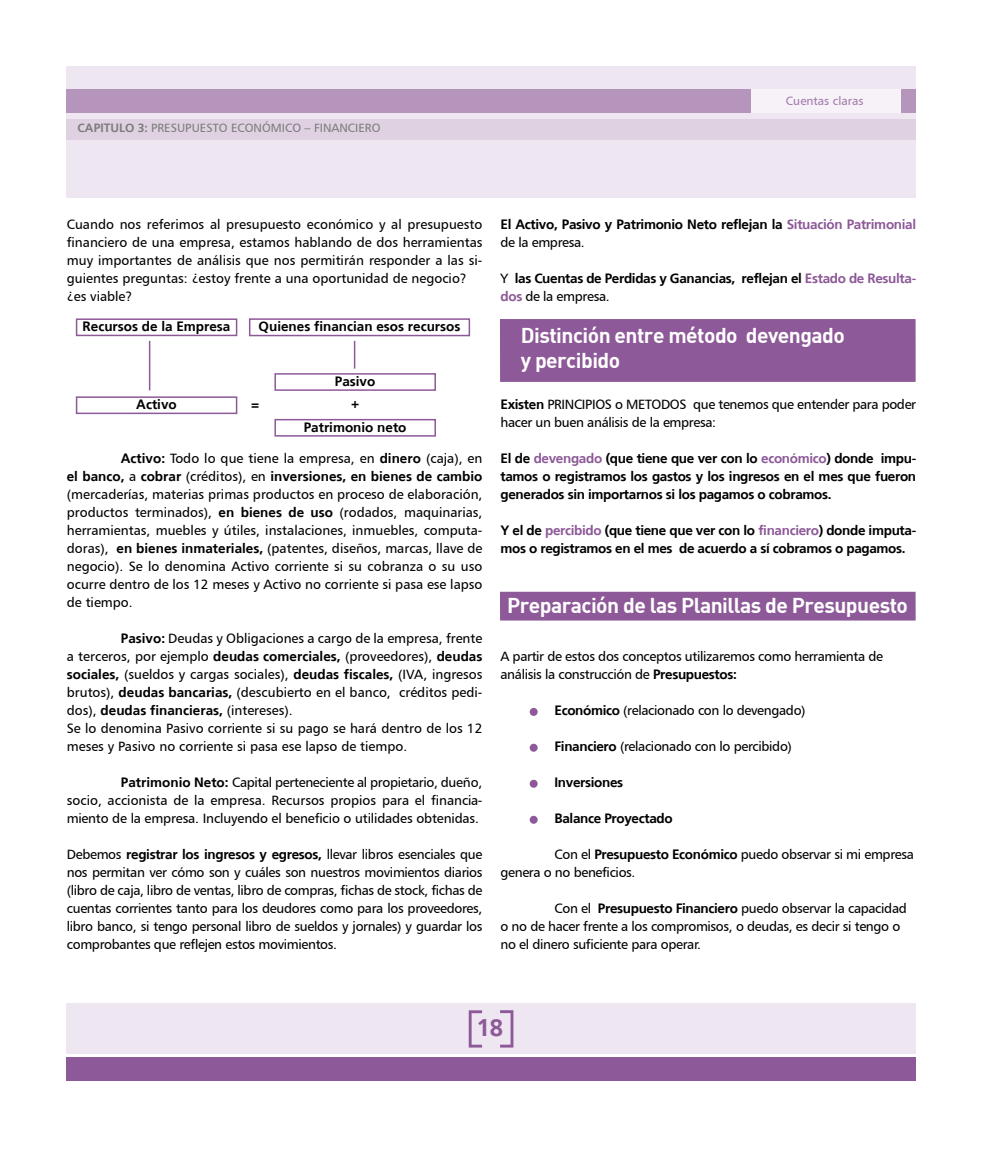
<style>
.page{position:relative;width:983px;height:1153px;background:#fff}
.page>*{position:absolute;margin:0;border:0;box-sizing:border-box;transform-origin:0 0}
.t1{font:700 24px "Frutiger";color:#8d5998}
.t2{font:700 21px/25.2px "DIN";letter-spacing:-.025em;color:#fff}
.t3{font:13.5px/18px "Frutiger";color:#000;text-align:justify}
.t4{font:13.5px/18px "Frutiger";letter-spacing:-.025em;color:#000}
.t5{font:700 13.5px/18px "Frutiger";letter-spacing:-.025em;color:#000}
.t6{font:700 13.5px "Frutiger";color:#000}
.t7{font:12px "Frutiger";color:#7c7c7c}
.t8{font:12px "Frutiger";color:#a47aad}
.s1{font-weight:700}
.s2{color:#8d5998}
.s3{font-weight:400}
</style>
<div class="page">
<div style="left:67px;top:67px;width:848px;height:131px;background:#eee6f0"></div>
<div style="left:67px;top:89px;width:848px;height:24px;background:#b695bd"></div>
<div style="left:67px;top:1002px;width:848px;height:51px;background:#eee6f0"></div>
<div style="left:67px;top:1057px;width:848px;height:23px;background:#8d5998"></div>
<svg style="left:468px;top:1010px;width:14px;height:37px"></svg>
<svg style="left:500px;top:1010px;width:13px;height:37px"></svg>
<div style="left:751px;top:89px;width:149px;height:24px;background:#f6f2f7"></div>
<div style="left:67px;top:119px;width:848px;height:20px;background:#dfd1e2"></div>
<div style="left:76px;top:318px;width:161px;height:18px;border:2px solid #8d5998"></div>
<div style="left:249px;top:318px;width:221px;height:18px;border:2px solid #8d5998"></div>
<div style="left:76px;top:396px;width:161px;height:18px;border:2px solid #8d5998"></div>
<div style="left:274px;top:373px;width:162px;height:18px;border:2px solid #8d5998"></div>
<div style="left:274px;top:419px;width:162px;height:17px;border:2px solid #8d5998"></div>
<svg style="left:354px;top:341px;width:1px;height:27px"></svg>
<hr style="left:149px;top:341px;width:1px;height:49px;background:#8d5998">
<div style="left:529px;top:743px;width:8px;height:8px;background:#8d5998;border-radius:50%"></div>
<svg style="left:529px;top:707px;width:8px;height:8px"></svg>
<div style="left:529px;top:779px;width:8px;height:8px;background:#8d5998;border-radius:50%"></div>
<div style="left:529px;top:815px;width:8px;height:8px;background:#8d5998;border-radius:50%"></div>
<div style="left:500px;top:319px;width:415px;height:63px;background:#8d5998"></div>
<div style="left:500px;top:591px;width:415px;height:29px;background:#8d5998"></div>
<p class="t7" style="left:78px;top:121px;width:304px"><span class="s1">CAPITULO 3:</span> PRESUPUESTO ECONÓMICO – FINANCIERO</p>
<p class="t8" style="left:785px;top:94px;width:79px">Cuentas claras</p>
<p class="t3" style="left:67px;top:215px;width:417px;text-align:left">Cuando nos referimos al presupuesto económico y al presupuesto financiero de una empresa, estamos hablando de dos herramientas muy importantes de análisis que nos permitirán responder a las si&shy;guientes preguntas: ¿estoy frente a una oportunidad de negocio? ¿es viable?</p>
<p class="t6" style="left:83px;top:318px;width:149px">Recursos de la Empresa</p>
<p class="t6" style="left:258px;top:318px;width:203px">Quienes financian esos recursos</p>
<p class="t5" style="left:136px;top:395px;width:42px">Activo</p>
<p class="t5" style="left:335px;top:372px;width:42px">Pasivo</p>
<p class="t6" style="left:303px;top:419px;width:104px">Patrimonio neto</p>
<p class="t5" style="left:251px;top:395px;width:10px">=</p>
<p class="t5" style="left:351px;top:394px;width:10px">+</p>
<p class="t3" style="left:67px;top:449px;width:417px;text-indent:54px"><span class="s1">Activo:</span> Todo lo que tiene la empresa, en <span class="s1">dinero</span> (caja), en <span class="s1">el banco,</span> a <span class="s1">cobrar</span> (créditos), en <span class="s1">inversiones, en bienes de cambio </span>(mercaderías, materias primas productos en proceso de elaboración, productos terminados), <span class="s1">en bienes de uso</span> (rodados, maquinarias, herramientas, muebles y útiles, instalaciones, inmuebles, computa&shy;doras), <span class="s1">en bienes inmateriales,</span> (patentes, diseños, marcas, llave de negocio). Se lo denomina Activo corriente si su cobranza o su uso ocurre dentro de los 12 meses y Activo no corriente si pasa ese lapso de tiempo.</p>
<p class="t3" style="left:67px;top:629px;width:417px;text-align:left;text-indent:54px"><span class="s1">Pasivo:</span> Deudas y Obligaciones a cargo de la empresa, frente a terceros, por ejemplo <span class="s1">deudas comerciales,</span> (proveedores), <span class="s1">deudas sociales,</span> (sueldos y cargas sociales), <span class="s1">deudas fiscales,</span> (IVA, ingresos brutos), <span class="s1">deudas bancarias,</span> (descubierto en el banco, créditos pedi&shy;dos), <span class="s1">deudas financieras,</span> (intereses).<br>Se lo denomina Pasivo corriente si su pago se hará dentro de los 12 meses y Pasivo no corriente si pasa ese lapso de tiempo.</p>
<p class="t3" style="left:67px;top:773px;width:417px;text-indent:54px"><span class="s1">Patrimonio Neto:</span> Capital perteneciente al propietario, dueño, socio, accionista de la empresa. Recursos propios para el financia&shy;miento de la empresa. Incluyendo el beneficio o utilidades obtenidas.</p>
<p class="t3" style="left:67px;top:845px;width:417px">Debemos <span class="s1">registrar los ingresos y egresos,</span> llevar libros esenciales que nos permitan ver cómo son y cuáles son nuestros movimientos diarios (libro de caja, libro de ventas, libro de compras, fichas de stock, fichas de cuentas corrientes tanto para los deudores como para los proveedores, libro banco, si tengo personal libro de sueldos y jornales) y guardar los comprobantes que reflejen estos movimientos.</p>
<p class="t5" style="left:500px;top:215px;width:417px">El Activo, Pasivo y Patrimonio Neto reflejan la <span class="s2">Situación Patrimonial </span><span class="s3">de la empresa.</span></p>
<p class="t5" style="left:500px;top:269px;width:417px"><span class="s3">Y</span> las Cuentas de Perdidas y Ganancias, reflejan el <span class="s2">Estado de Resulta&shy;dos</span> <span class="s3">de la empresa.</span></p>
<h2 class="t2" style="left:520px;top:321px;width:325px">Distinción entre método devengado y percibido</h2>
<p class="t4" style="left:500px;top:395px;width:417px"><span class="s1">Existen</span> PRINCIPIOS o METODOS que tenemos que entender para poder hacer un buen análisis de la empresa:</p>
<p class="t5" style="left:500px;top:449px;width:417px;text-align:justify">El de <span class="s2">devengado</span> (que tiene que ver con lo <span class="s2">económico</span>) donde impu&shy;tamos o registramos los gastos y los ingresos en el mes que fueron generados sin importarnos si los pagamos o cobramos.</p>
<p class="t5" style="left:500px;top:521px;width:417px">Y el de <span class="s2">percibido</span> (que tiene que ver con lo <span class="s2">financiero</span>) donde imputa&shy;mos o registramos en el mes de acuerdo a sí cobramos o pagamos.</p>
<h2 class="t2" style="left:507px;top:592px;width:402px">Preparación de las Planillas de Presupuesto</h2>
<p class="t4" style="left:500px;top:647px;width:384px">A partir de estos dos conceptos utilizaremos como herramienta de análisis la construcción de <span class="s1">Presupuestos:</span></p>
<p class="t4" style="left:554px;top:701px;width:252px"><span class="s1">Económico</span> (relacionado con lo devengado)</p>
<p class="t4" style="left:554px;top:737px;width:239px"><span class="s1">Financiero</span> (relacionado con lo percibido)</p>
<p class="t5" style="left:554px;top:773px;width:70px">Inversiones</p>
<p class="t5" style="left:554px;top:809px;width:120px">Balance Proyectado</p>
<p class="t4" style="left:500px;top:845px;width:415px;text-indent:54px">Con el <span class="s1">Presupuesto Económico</span> puedo observar si mi empresa genera o no beneficios.</p>
<p class="t4" style="left:500px;top:899px;width:408px;text-indent:54px">Con el <span class="s1">Presupuesto Financiero</span> puedo observar la capacidad o no de hacer frente a los compromisos, o deudas, es decir si tengo o no el dinero suficiente para operar.</p>
<h1 class="t1" style="left:476px;top:1013px;width:28px">18</h1>
</div>
